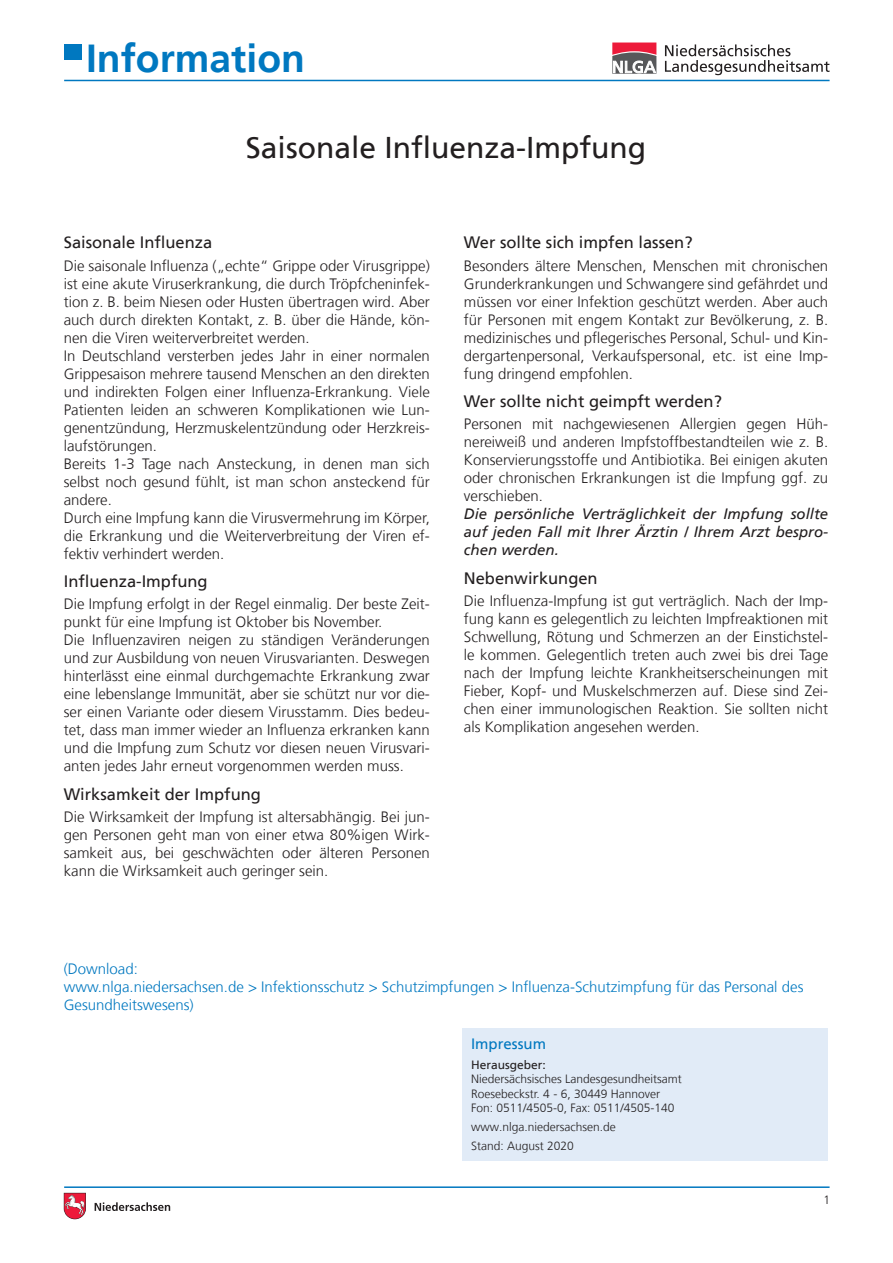
<style>
.page{position:relative;width:893px;height:1263px;background:#fff}
.page>*{position:absolute;margin:0;border:0;box-sizing:border-box;transform-origin:0 0}
.t1{font:700 39px "NDS Frutiger";color:#0078c0}
.t2{font:30px "NDS Frutiger";color:#231f20}
.t3{font:16.5px "NDS Frutiger";color:#231f20}
.t4{font:300 15px/18px "NDS Frutiger";color:#231f20;text-align:justify}
.t5{font:300 15px/18px "NDS Frutiger";color:#0078c0}
.t6{font:italic 15px/18px "NDS Frutiger";color:#231f20;text-align:justify}
.t7{font:15px "NDS Frutiger";color:#0078c0}
.t8{font:300 12px/14.4px "NDS Frutiger";color:#231f20}
.t9{font:12px "NDS Frutiger";color:#231f20}
</style>
<div class="page">
<div style="left:64px;top:45px;width:18px;height:15px;background:#0078c0"></div>
<hr style="left:64px;top:1186px;width:766px;height:2px;background:#0078c0">
<hr style="left:64px;top:80px;width:766px;height:1px;background:#0078c0">
<svg style="left:95px;top:1202px;width:75px;height:9px"></svg>
<svg style="left:64px;top:1193px;width:22px;height:27px"></svg>
<svg style="left:612px;top:43px;width:44px;height:31px"></svg>
<svg style="left:665px;top:44px;width:165px;height:31px"></svg>
<div style="left:463px;top:1029px;width:365px;height:132px;background:#e1ebf7"></div>
<h1 class="t1" style="left:86px;top:35px;width:220px">Information</h1>
<h2 class="t2" style="left:246px;top:130px;width:402px">Saisonale Influenza-Impfung</h2>
<p class="t3" style="left:64px;top:233px;width:150px">Saisonale Influenza</p>
<p class="t4" style="left:64px;top:257px;width:368px;text-align:left">Die saisonale Influenza („echte“ Grippe oder Virusgrippe) ist eine akute Viruserkrankung, die durch Tröpfcheninfek&shy;tion z. B. beim Niesen oder Husten übertragen wird. Aber auch durch direkten Kontakt, z. B. über die Hände, kön&shy;nen die Viren weiterverbreitet werden.<br>In Deutschland versterben jedes Jahr in einer normalen Grippesaison mehrere tausend Menschen an den direkten und indirekten Folgen einer Influenza-Erkrankung. Viele Patienten leiden an schweren Komplikationen wie Lun&shy;genentzündung, Herzmuskelentzündung oder Herzkreis&shy;laufstörungen.<br>Bereits 1-3 Tage nach Ansteckung, in denen man sich selbst noch gesund fühlt, ist man schon ansteckend für andere.<br>Durch eine Impfung kann die Virusvermehrung im Körper, die Erkrankung und die Weiterverbreitung der Viren ef&shy;fektiv verhindert werden.</p>
<p class="t3" style="left:64px;top:571px;width:145px">Influenza-Impfung</p>
<p class="t4" style="left:64px;top:595px;width:368px;text-align:left">Die Impfung erfolgt in der Regel einmalig. Der beste Zeit&shy;punkt für eine Impfung ist Oktober bis November.<br>Die Influenzaviren neigen zu ständigen Veränderungen und zur Ausbildung von neuen Virusvarianten. Deswegen hinterlässt eine einmal durchgemachte Erkrankung zwar eine lebenslange Immunität, aber sie schützt nur vor die&shy;ser einen Variante oder diesem Virusstamm. Dies bedeu&shy;tet, dass man immer wieder an Influenza erkranken kann und die Impfung zum Schutz vor diesen neuen Virusvari&shy;anten jedes Jahr erneut vorgenommen werden muss.</p>
<p class="t3" style="left:64px;top:784px;width:199px">Wirksamkeit der Impfung</p>
<p class="t4" style="left:64px;top:808px;width:368px">Die Wirksamkeit der Impfung ist altersabhängig. Bei jun&shy;gen Personen geht man von einer etwa 80%igen Wirk&shy;samkeit aus, bei geschwächten oder älteren Personen kann die Wirksamkeit auch geringer sein.</p>
<p class="t3" style="left:464px;top:233px;width:230px">Wer sollte sich impfen lassen?</p>
<p class="t4" style="left:464px;top:257px;width:366px">Besonders ältere Menschen, Menschen mit chronischen Grunderkrankungen und Schwangere sind gefährdet und müssen vor einer Infektion geschützt werden. Aber auch für Personen mit engem Kontakt zur Bevölkerung, z. B. medizinisches und pflegerisches Personal, Schul- und Kin&shy;dergartenpersonal, Verkaufspersonal, etc. ist eine Imp&shy;fung dringend empfohlen.</p>
<p class="t3" style="left:464px;top:391px;width:260px">Wer sollte nicht geimpft werden?</p>
<p class="t4" style="left:464px;top:415px;width:366px">Personen mit nachgewiesenen Allergien gegen Hüh&shy;nereiweiß und anderen Impfstoffbestandteilen wie z. B.<br>Konservierungsstoffe und Antibiotika. Bei einigen akuten oder chronischen Erkrankungen ist die Impfung ggf. zu verschieben.</p>
<p class="t6" style="left:464px;top:505px;width:366px">Die persönliche Verträglichkeit der Impfung sollte auf jeden Fall mit Ihrer Ärztin / Ihrem Arzt bespro&shy;chen werden.</p>
<p class="t3" style="left:464px;top:568px;width:135px">Nebenwirkungen</p>
<p class="t4" style="left:464px;top:592px;width:366px">Die Influenza-Impfung ist gut verträglich. Nach der Imp&shy;fung kann es gelegentlich zu leichten Impfreaktionen mit Schwellung, Rötung und Schmerzen an der Einstichstel&shy;le kommen. Gelegentlich treten auch zwei bis drei Tage nach der Impfung leichte Krankheitserscheinungen mit Fieber, Kopf- und Muskelschmerzen auf. Diese sind Zei&shy;chen einer immunologischen Reaktion. Sie sollten nicht als Komplikation angesehen werden.</p>
<p class="t5" style="left:64px;top:960px;width:741px">(Download:<br>www.nlga.niedersachsen.de &gt; Infektionsschutz &gt; Schutzimpfungen &gt; Influenza-Schutzimpfung für das Personal des<br>Gesundheitswesens)</p>
<p class="t7" style="left:471px;top:1034px;width:77px">Impressum</p>
<p class="t9" style="left:471px;top:1058px;width:76px">Herausgeber:</p>
<p class="t8" style="left:471px;top:1072px;width:212px">Niedersächsisches Landesgesundheitsamt<br>Roesebeckstr. 4 - 6, 30449 Hannover<br>Fon: 0511/4505-0, Fax: 0511/4505-140</p>
<p class="t8" style="left:471px;top:1117px;width:146px;line-height:18.6px">www.nlga.niedersachsen.de<br>Stand: August 2020</p>
<p class="t8" style="left:824px;top:1193px;width:8px">1</p>
</div>
